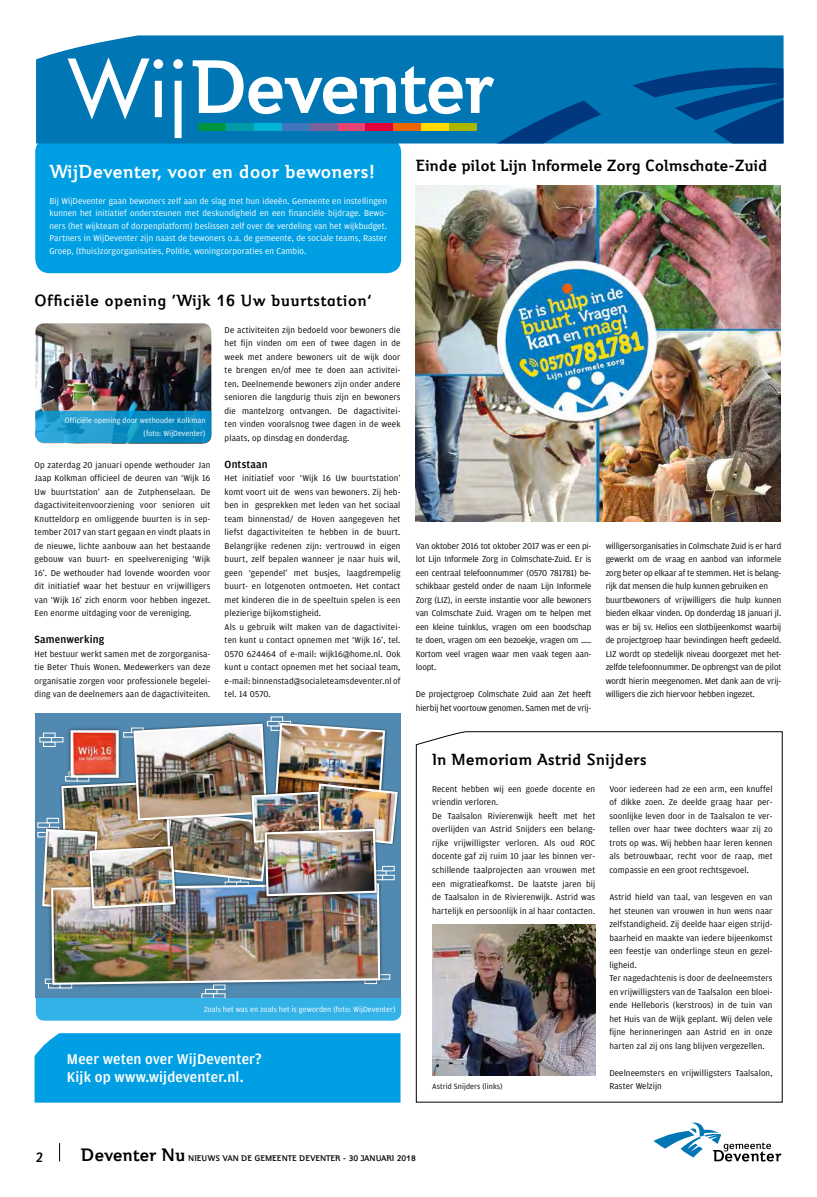
<style>
.page{position:relative;width:817px;height:1197px;background:#fff}
.page>*{position:absolute;margin:0;border:0;box-sizing:border-box;transform-origin:0 0}
.t1{font:700 21px "Jeunesse";color:#fff}
.t2{font:700 20px "Jeunesse";letter-spacing:-.005em;color:#000}
.t3{font:700 18px "Jeunesse";color:#000}
.t4{font:500 15px/17.5px "Amplitude";letter-spacing:.01em;color:#fff}
.t5{font:700 15px "Jeunesse";color:#000}
.t6{font:500 11px "Amplitude";letter-spacing:.015em;color:#000}
.t7{font:9px/13.5px "Amplitude";letter-spacing:.01em;color:#000;text-align:justify}
.t8{font:9px/13.5px "Amplitude";letter-spacing:-.01em;color:#000}
.t9{font:9px/12.5px "Amplitude";letter-spacing:.01em;color:#fff;text-align:justify}
.t10{font:700 9px "Jeunesse";color:#000}
.t11{font:8px/13.5px "Amplitude";letter-spacing:.01em;color:#fff;text-align:right}
.t12{font:8px "Amplitude";letter-spacing:.01em;color:#000}
</style>
<div class="page">
<svg style="left:653px;top:1122px;width:128px;height:39px"></svg>
<svg style="left:59px;top:1143px;width:1px;height:18px"></svg>
<svg style="left:415px;top:731px;width:368px;height:371px"></svg>
<div style="left:35px;top:138px;width:366px;height:135px;background:#009fe3;border-radius:14px"></div>
<svg style="left:36px;top:35px;width:747px;height:108px;background:#1381b9"></svg>
<svg style="left:57px;top:57px;width:726px;height:86px;background:#2681b4"></svg>
<img style="left:35px;top:323px;width:176px;height:88px">
<svg style="left:35px;top:411px;width:176px;height:32px;background:#1793c7"></svg>
<div style="left:35px;top:713px;width:365px;height:284px;background:#5289b0"></div>
<div style="left:40px;top:737px;width:12px;height:5px;border:1px solid #fff"></div>
<div style="left:205px;top:989px;width:12px;height:4px;border:1px solid #fff"></div>
<svg style="left:36px;top:993px;width:365px;height:27px;background:#39abde"></svg>
<div style="left:38px;top:832px;width:12px;height:5px;border:1px solid #fff"></div>
<div style="left:48px;top:879px;width:335px;height:109px;background:#000;opacity:.5"></div>
<img style="left:41px;top:721px;width:358px;height:264px">
<img style="left:415px;top:186px;width:365px;height:336px">
<img style="left:432px;top:924px;width:163px;height:151px">
<div style="left:35px;top:1033px;width:365px;height:69px;background:#009fe3"></div>
<h1 class="t1" style="left:49px;top:159px;width:327px">WijDeventer, voor en door bewoners!</h1>
<p class="t9" style="left:49px;top:195px;width:339px">Bij WijDeventer gaan bewoners zelf aan de slag met hun ideeën. Gemeente en instellingen kunnen het initiatief ondersteunen met deskundigheid en een financiële bijdrage. Bewo&shy;ners (het wijkteam of dorpenplatform) beslissen zelf over de verdeling van het wijkbudget.<br>Partners in WijDeventer zijn naast de bewoners o.a. de gemeente, de sociale teams, Raster Groep, (thuis)zorgorganisaties, Politie, woningcorporaties en Cambio.</p>
<h3 class="t3" style="left:35px;top:290px;width:338px">Officiële opening ‘Wijk 16 Uw buurtstation’</h3>
<p class="t11" style="left:65px;top:413px;width:142px">Officiële opening door wethouder Kolkman (foto: WijDeventer)</p>
<p class="t7" style="left:35px;top:458px;width:177px">Op zaterdag 20 januari opende wethouder Jan Jaap Kolkman officieel de deuren van ‘Wijk 16<br>Uw buurtstation’ aan de Zutphenselaan. De dagactiviteitenvoorziening voor senioren uit Knutteldorp en omliggende buurten is in sep&shy;tember 2017 van start gegaan en vindt plaats in de nieuwe, lichte aanbouw aan het bestaande gebouw van buurt- en speelvereniging ‘Wijk 16’. De wethouder had lovende woorden voor dit initiatief waar het bestuur en vrijwilligers van ‘Wijk 16’ zich enorm voor hebben ingezet.<br>Een enorme uitdaging voor de vereniging.</p>
<p class="t6" style="left:35px;top:633px;width:71px">Samenwerking</p>
<p class="t7" style="left:35px;top:647px;width:177px">Het bestuur werkt samen met de zorgorganisa&shy;tie Beter Thuis Wonen. Medewerkers van deze organisatie zorgen voor professionele begelei&shy;ding van de deelnemers aan de dagactiviteiten.</p>
<p class="t7" style="left:224px;top:323px;width:177px">De activiteiten zijn bedoeld voor bewoners die het fijn vinden om een of twee dagen in de week met andere bewoners uit de wijk door te brengen en/of mee te doen aan activitei&shy;ten. Deelnemende bewoners zijn onder andere senioren die langdurig thuis zijn en bewoners die mantelzorg ontvangen. De dagactivitei&shy;ten vinden vooralsnog twee dagen in de week plaats, op dinsdag en donderdag.</p>
<p class="t6" style="left:224px;top:458px;width:45px">Ontstaan</p>
<p class="t7" style="left:224px;top:471px;width:177px;text-align:left">Het initiatief voor ‘Wijk 16 Uw buurtstation’ komt voort uit de wens van bewoners. Zij heb&shy;ben in gesprekken met leden van het sociaal team binnenstad/ de Hoven aangegeven het liefst dagactiviteiten te hebben in de buurt.<br>Belangrijke redenen zijn: vertrouwd in eigen buurt, zelf bepalen wanneer je naar huis wil, geen ‘gependel’ met busjes, laagdrempelig buurt- en lotgenoten ontmoeten. Het contact met kinderen die in de speeltuin spelen is een plezierige bijkomstigheid.<br>Als u gebruik wilt maken van de dagactivitei&shy;ten kunt u contact opnemen met ‘Wijk 16’, tel.<br>0570 624464 of e-mail: wijk16@home.nl. Ook kunt u contact opnemen met het sociaal team, e-mail: binnenstad@socialeteamsdeventer.nl of tel. 14 0570.</p>
<h3 class="t3" style="left:415px;top:155px;width:353px">Einde pilot Lijn Informele Zorg Colmschate-Zuid</h3>
<p class="t7" style="left:415px;top:539px;width:177px">Van oktober 2016 tot oktober 2017 was er een pi&shy;lot Lijn Informele Zorg in Colmschate-Zuid. Er is een centraal telefoonnummer (0570 781781) be&shy;schikbaar gesteld onder de naam Lijn Informele Zorg (LIZ), in eerste instantie voor alle bewoners van Colmschate Zuid. Vragen om te helpen met een kleine tuinklus, vragen om een boodschap te doen, vragen om een bezoekje, vragen om …..<br>Kortom veel vragen waar men vaak tegen aan&shy;loopt.</p>
<p class="t8" style="left:415px;top:687px;width:177px">De projectgroep Colmschate Zuid aan Zet heeft hierbij het voortouw genomen. Samen met de vrij-</p>
<p class="t8" style="left:605px;top:539px;width:177px">willigersorganisaties in Colmschate Zuid is er hard gewerkt om de vraag en aanbod van informele zorg beter op elkaar af te stemmen. Het is belang&shy;rijk dat mensen die hulp kunnen gebruiken en buurtbewoners of vrijwilligers die hulp kunnen bieden elkaar vinden. Op donderdag 18 januari jl. was er bij sv. Helios een slotbijeenkomst waarbij de projectgroep haar bevindingen heeft gedeeld.<br>LIZ wordt op stedelijk niveau doorgezet met het&shy;zelfde telefoonnummer. De opbrengst van de pilot wordt hierin meegenomen. Met dank aan de vrij&shy;willigers die zich hiervoor hebben ingezet.</p>
<p class="t11" style="left:204px;top:1002px;width:193px">Zoals het was en zoals het is geworden (foto: WijDeventer)</p>
<h3 class="t4" style="left:67px;top:1050px;width:196px">Meer weten over WijDeventer?<br>Kijk op www.wijdeventer.nl.</h3>
<h3 class="t3" style="left:432px;top:749px;width:216px">In Memoriam Astrid Snijders</h3>
<p class="t7" style="left:432px;top:782px;width:164px;text-align:left">Recent hebben wij een goede docente en vriendin verloren.<br>De Taalsalon Rivierenwijk heeft met het overlijden van Astrid Snijders een belang&shy;rijke vrijwilligster verloren. Als oud ROC docente gaf zij ruim 10 jaar les binnen ver&shy;schillende taalprojecten aan vrouwen met een migratieafkomst. De laatste jaren bij de Taalsalon in de Rivierenwijk. Astrid was hartelijk en persoonlijk in al haar contacten.</p>
<p class="t7" style="left:609px;top:782px;width:164px">Voor iedereen had ze een arm, een knuffel of dikke zoen. Ze deelde graag haar per&shy;soonlijke leven door in de Taalsalon te ver&shy;tellen over haar twee dochters waar zij zo trots op was. Wij hebben haar leren kennen als betrouwbaar, recht voor de raap, met compassie en een groot rechtsgevoel.</p>
<p class="t7" style="left:609px;top:890px;width:164px;text-align:left">Astrid hield van taal, van lesgeven en van het steunen van vrouwen in hun wens naar zelfstandigheid. Zij deelde haar eigen strijd&shy;baarheid en maakte van iedere bijeenkomst een feestje van onderlinge steun en gezel&shy;ligheid.<br>Ter nagedachtenis is door de deelneemsters en vrijwilligsters van de Taalsalon een bloei&shy;ende Helleboris (kerstroos) in de tuin van het Huis van de Wijk geplant. Wij delen vele fijne herinneringen aan Astrid en in onze harten zal zij ons lang blijven vergezellen.</p>
<p class="t7" style="left:609px;top:1065px;width:164px">Deelneemsters en vrijwilligsters Taalsalon,<br>Raster Welzijn</p>
<p class="t12" style="left:432px;top:1081px;width:72px">Astrid Snijders (links)</p>
<h3 class="t5" style="left:35px;top:1148px;width:10px">2</h3>
<h2 class="t2" style="left:81px;top:1143px;width:106px">Deventer Nu</h2>
<p class="t10" style="left:188px;top:1153px;width:229px">NIEUWS VAN DE GEMEENTE DEVENTER - 30 JANUARI 2018</p>
</div>
